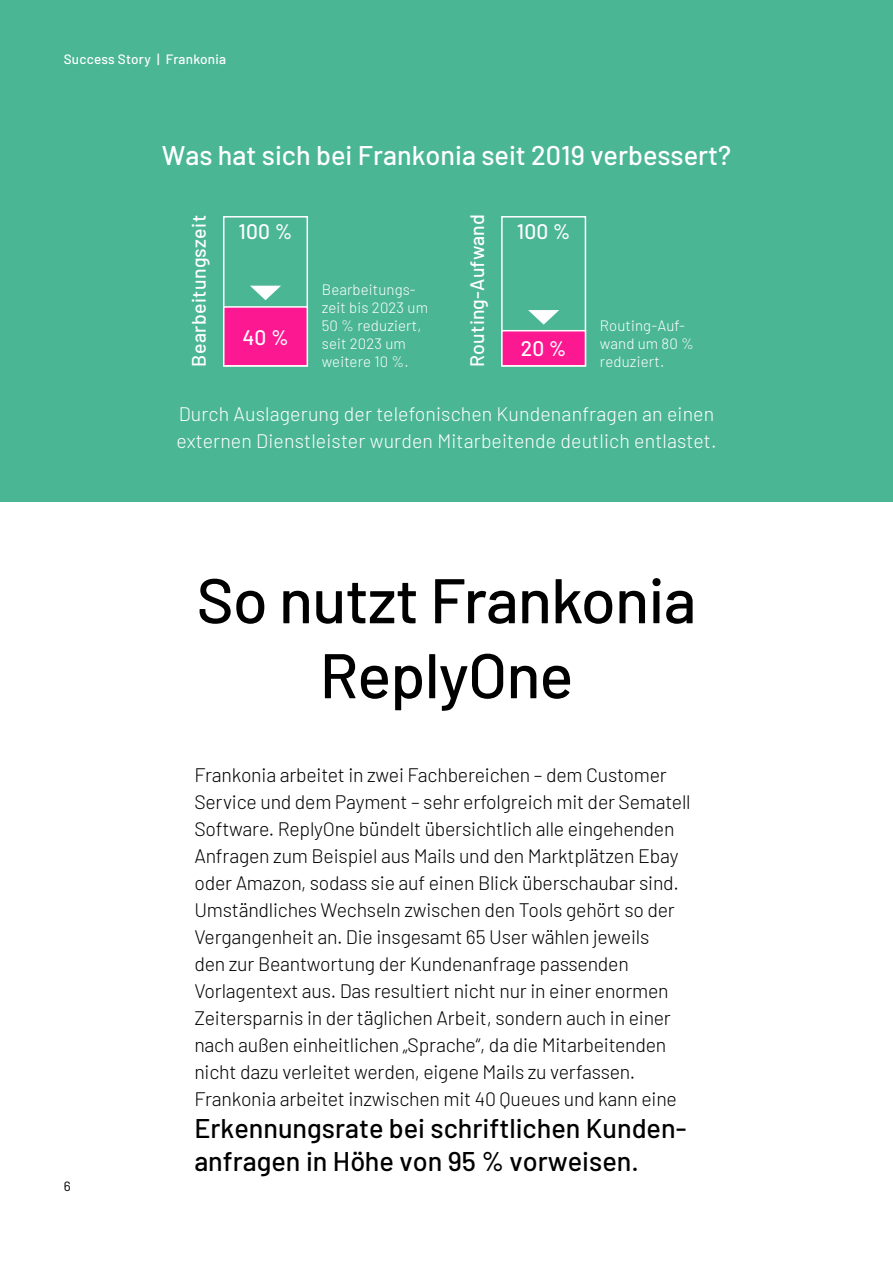
<style>
.page{position:relative;width:893px;height:1263px;background:#fff}
.page>*{position:absolute;margin:0;border:0;box-sizing:border-box;transform-origin:0 0}
.t1{font:500 63px/75px "Barlow";letter-spacing:-.01em;color:#000;text-align:center}
.t2{font:500 27px/32.4px "Barlow";color:#000}
.t3{font:500 27px "Barlow";color:#fff}
.t4{font:500 21px "Barlow";letter-spacing:.01em;color:#fff}
.t5{font:300 19.5px/27px "Barlow";letter-spacing:-.01em;color:#000}
.t6{font:300 19.5px/27px "Barlow";letter-spacing:.01em;color:#fff}
.t7{font:500 19.5px "Barlow";letter-spacing:.015em;color:#fff}
.t8{font:300 15px/18px "Barlow";letter-spacing:.01em;color:#fff}
.t9{font:500 13.5px "Barlow";letter-spacing:.02em;color:#fff}
.t10{font:13.5px "Barlow";color:#000}
</style>
<div class="page">
<div style="left:0;top:0;width:893px;height:502px;background:#4bb694"></div>
<div style="left:223px;top:216px;width:85px;height:151px;border:2px solid #fff"></div>
<div style="left:501px;top:216px;width:85px;height:151px;border:2px solid #fff"></div>
<div style="left:501px;top:330px;width:85px;height:37px;background:#fc1890;border:2px solid #fff"></div>
<svg style="left:250px;top:286px;width:31px;height:14px"></svg>
<svg style="left:528px;top:310px;width:31px;height:15px"></svg>
<div style="left:223px;top:306px;width:85px;height:61px;background:#fc1890;border:2px solid #fff"></div>
<p class="t9" style="left:64px;top:49px;width:164px">Success Story | Frankonia</p>
<h2 class="t3" style="left:162px;top:136px;width:571px">Was hat sich bei Frankonia seit 2019 verbessert?</h2>
<p class="t7" style="left:185px;top:367px;width:153px;rotate:-90deg">Bearbeitungszeit</p>
<p class="t7" style="left:463px;top:367px;width:154px;rotate:-90deg">Routing-Aufwand</p>
<p class="t4" style="left:239px;top:216px;width:55px">100 %</p>
<p class="t4" style="left:517px;top:216px;width:55px">100 %</p>
<p class="t8" style="left:322px;top:279px;width:108px">Bearbeitungs&shy;zeit bis 2023 um<br>50 % reduziert, seit 2023 um</p>
<p class="t4" style="left:242px;top:322px;width:48px">40 %</p>
<p class="t4" style="left:521px;top:333px;width:47px">20 %</p>
<p class="t8" style="left:322px;top:351px;width:88px">weitere 10 %.</p>
<p class="t8" style="left:600px;top:315px;width:96px">Routing-Auf&shy;wand um 80 % reduziert.</p>
<p class="t6" style="left:176px;top:399px;width:542px">Durch Auslagerung der telefonischen Kundenanfragen an einen externen Dienstleister wurden Mitarbeitende deutlich entlastet.</p>
<h1 class="t1" style="left:197px;top:558px;width:501px">So nutzt Frankonia<br>ReplyOne</h1>
<p class="t10" style="left:64px;top:1177px;width:8px">6</p>
<p class="t5" style="left:194px;top:760px;width:498px">Frankonia arbeitet in zwei Fachbereichen – dem Customer Service und dem Payment – sehr erfolgreich mit der Sematell Software. ReplyOne bündelt übersichtlich alle eingehenden Anfragen zum Beispiel aus Mails und den Marktplätzen Ebay oder Amazon, sodass sie auf einen Blick überschaubar sind.<br>Umständliches Wechseln zwischen den Tools gehört so der Vergangenheit an. Die insgesamt 65 User wählen jeweils<br>den zur Beantwortung der Kundenanfrage passenden Vorlagentext aus. Das resultiert nicht nur in einer enormen Zeitersparnis in der täglichen Arbeit, sondern auch in einer nach außen einheitlichen „Sprache“, da die Mitarbeitenden nicht dazu verleitet werden, eigene Mails zu verfassen.<br>Frankonia arbeitet inzwischen mit 40 Queues und kann eine</p>
<h2 class="t2" style="left:194px;top:1110px;width:494px">Erkennungsrate bei schriftlichen Kunden&shy;anfragen in Höhe von 95 % vorweisen.</h2>
</div>
